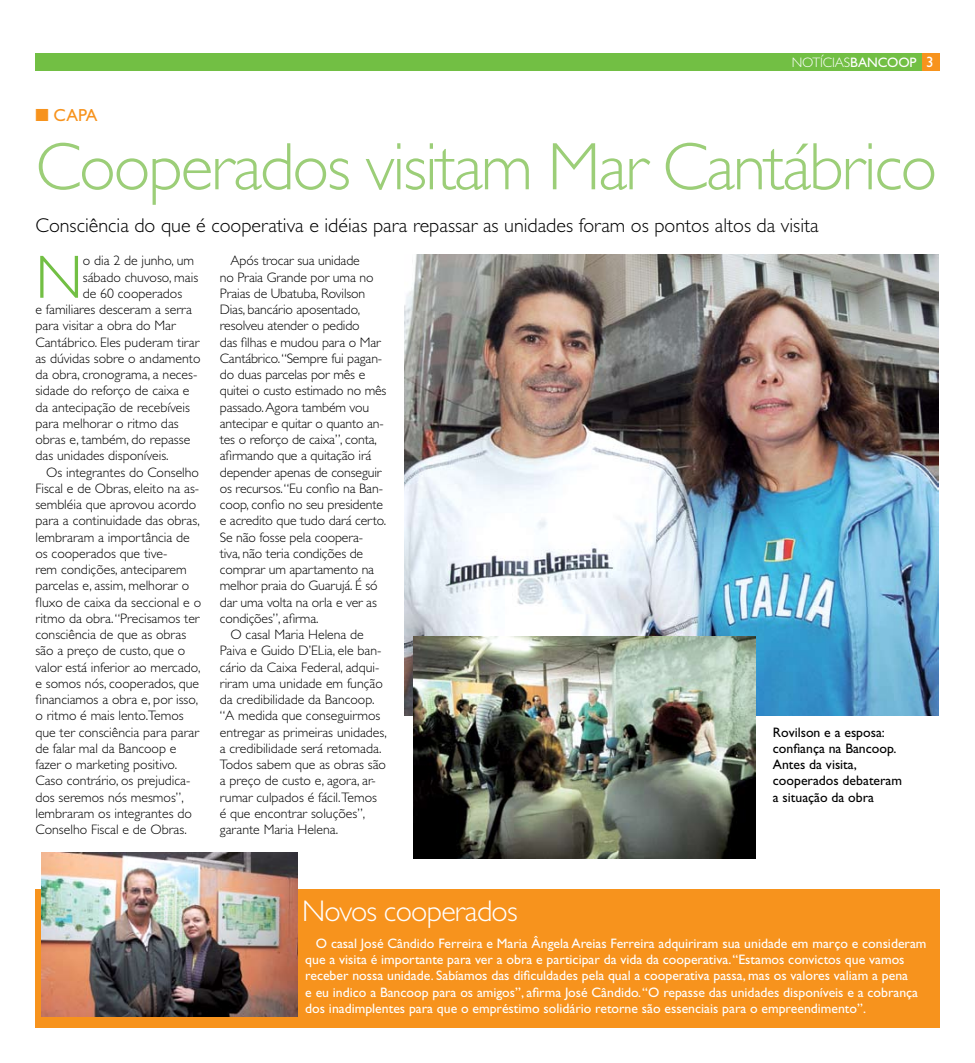
<style>
.page{position:relative;width:975px;height:1063px;background:#fff}
.page>*{position:absolute;margin:0;border:0;box-sizing:border-box;transform-origin:0 0}
.t1{font:300 67.5px "Gill Sans";color:#9cce78}
.t2{font:300 61.38px "Gill Sans";color:#72bf44}
.t3{font:300 30px "Gill Sans";color:#fff}
.t4{font:300 20px "Gill Sans";color:#000}
.t5{font:17.5px "Gill Sans";color:#f7931d}
.t6{font:300 13.75px "Gill Sans";color:#000}
.t7{font:13.75px/16.2px "Gill Sans";color:#fff}
.t8{font:13.75px/16.2px "Gill Sans";color:#000}
.t9{font:300 13.75px "Gill Sans";letter-spacing:-.01em;color:#fff}
.s1{font-weight:400}
</style>
<div class="page">
<div style="left:35px;top:53px;width:904px;height:18px;background:#72bf44"></div>
<div style="left:921px;top:53px;width:18px;height:18px;background:#f7931d"></div>
<div style="left:35px;top:889px;width:904px;height:139px;background:#f7931d"></div>
<img style="left:42px;top:853px;width:255px;height:163px">
<img style="left:404px;top:255px;width:534px;height:460px">
<img style="left:413px;top:636px;width:342px;height:222px">
<p class="t5" style="left:35px;top:105px;width:59px">■capa</p>
<p class="t9" style="left:791px;top:54px;width:126px">notícias<span class="s1">bancoop</span></p>
<h1 class="t1" style="left:35px;top:129px;width:903px">Cooperados visitam Mar Cantábrico</h1>
<h3 class="t4" style="left:35px;top:214px;width:784px">Consciência do que é cooperativa e idéias para repassar as unidades foram os pontos altos da visita</h3>
<h2 class="t2" style="left:35px;top:243px;width:39px">N</h2>
<p class="t6" style="left:83px;top:253px;width:113px">o dia 2 de junho, um</p>
<p class="t6" style="left:83px;top:269px;width:117px">sábado chuvoso, mais</p>
<p class="t6" style="left:83px;top:285px;width:101px">de 60 cooperados</p>
<p class="t6" style="left:35px;top:302px;width:158px">e familiares desceram a serra</p>
<p class="t6" style="left:35px;top:318px;width:142px">para visitar a obra do M ar</p>
<p class="t6" style="left:35px;top:334px;width:166px">Cantábrico. Eles puderam tirar</p>
<p class="t6" style="left:35px;top:350px;width:166px">as dúvidas sobre o andamento</p>
<p class="t6" style="left:35px;top:367px;width:163px">da obra, cronograma, a neces-</p>
<p class="t6" style="left:35px;top:383px;width:155px">sidade do reforço de caixa e</p>
<p class="t6" style="left:35px;top:399px;width:156px">da antecipação de recebíveis</p>
<p class="t6" style="left:35px;top:415px;width:145px">para melhorar o ritmo das</p>
<p class="t6" style="left:35px;top:432px;width:156px">obras e, também, do repasse</p>
<p class="t6" style="left:35px;top:448px;width:135px">das unidades disponíveis.</p>
<p class="t6" style="left:46px;top:464px;width:154px">Os integrantes do Conselho</p>
<p class="t6" style="left:35px;top:480px;width:165px">Fiscal e de Obras, eleito na as-</p>
<p class="t6" style="left:35px;top:497px;width:162px">sembléia que aprovou acordo</p>
<p class="t6" style="left:35px;top:513px;width:166px">para a continuidade das obras,</p>
<p class="t6" style="left:35px;top:529px;width:156px">lembraram a importância de</p>
<p class="t6" style="left:35px;top:545px;width:133px">os cooperados que tive-</p>
<p class="t6" style="left:35px;top:562px;width:153px">rem condições, anteciparem</p>
<p class="t6" style="left:35px;top:578px;width:155px">parcelas e, assim, melhorar o</p>
<p class="t6" style="left:35px;top:594px;width:167px">fluxo de caixa da seccional e o</p>
<p class="t6" style="left:35px;top:610px;width:166px">ritmo da obra. “Precisamos ter</p>
<p class="t6" style="left:35px;top:627px;width:152px">consciência de que as obras</p>
<p class="t6" style="left:35px;top:643px;width:151px">são a preço de custo, que o</p>
<p class="t6" style="left:35px;top:659px;width:166px">valor está inferior ao mercado,</p>
<p class="t6" style="left:35px;top:675px;width:165px">e somos nós, cooperados, que</p>
<p class="t6" style="left:35px;top:692px;width:164px">financiamos a obra e, por isso,</p>
<p class="t6" style="left:35px;top:708px;width:150px">o ritmo é mais lento.Temos</p>
<p class="t6" style="left:35px;top:724px;width:166px">que ter consciência para parar</p>
<p class="t6" style="left:35px;top:740px;width:143px">de falar mal da Bancoop e</p>
<p class="t6" style="left:35px;top:757px;width:143px">fazer o marketing positivo.</p>
<p class="t6" style="left:35px;top:773px;width:156px">Caso contrário, os prejudica-</p>
<p class="t6" style="left:35px;top:789px;width:150px">dos seremos nós mesmos”,</p>
<p class="t6" style="left:35px;top:805px;width:158px">lembraram os integrantes do</p>
<p class="t6" style="left:35px;top:822px;width:153px">Conselho Fiscal e de Obras.</p>
<p class="t6" style="left:230px;top:253px;width:131px">Após trocar sua unidade</p>
<p class="t6" style="left:220px;top:269px;width:155px">no Praia Grande por uma no</p>
<p class="t6" style="left:220px;top:285px;width:147px">Praias de Ubatuba, Rovilson</p>
<p class="t6" style="left:220px;top:302px;width:142px">Dias, bancário aposentado,</p>
<p class="t6" style="left:220px;top:318px;width:141px">resolveu atender o pedido</p>
<p class="t6" style="left:220px;top:334px;width:163px">das filhas e mudou para o Mar</p>
<p class="t6" style="left:220px;top:350px;width:164px">Cantábrico. “Sempre fui pagan-</p>
<p class="t6" style="left:220px;top:367px;width:147px">do duas parcelas por mês e</p>
<p class="t6" style="left:220px;top:383px;width:168px">quitei o custo estimado no mês</p>
<p class="t6" style="left:220px;top:399px;width:151px">passado. Agora também vou</p>
<p class="t6" style="left:220px;top:415px;width:165px">antecipar e quitar o quanto an-</p>
<p class="t6" style="left:220px;top:432px;width:158px">tes o reforço de caixa”, conta,</p>
<p class="t6" style="left:220px;top:448px;width:153px">afirmando que a quitação irá</p>
<p class="t6" style="left:220px;top:464px;width:164px">depender apenas de conseguir</p>
<p class="t6" style="left:220px;top:480px;width:165px">os recursos. “Eu confio na Ban-</p>
<p class="t6" style="left:220px;top:497px;width:165px">coop, confio no seu presidente</p>
<p class="t6" style="left:220px;top:513px;width:168px">e acredito que tudo dará certo.</p>
<p class="t6" style="left:220px;top:529px;width:145px">Se não fosse pela coopera-</p>
<p class="t6" style="left:220px;top:545px;width:145px">tiva, não teria condições de</p>
<p class="t6" style="left:220px;top:562px;width:156px">comprar um apartamento na</p>
<p class="t6" style="left:220px;top:578px;width:159px">melhor praia do Guarujá. É só</p>
<p class="t6" style="left:220px;top:594px;width:158px">dar uma volta na orla e ver as</p>
<p class="t6" style="left:220px;top:610px;width:100px">condições”, afirma.</p>
<p class="t6" style="left:230px;top:627px;width:135px">O casal Maria Helena de</p>
<p class="t6" style="left:220px;top:643px;width:163px">Paiva e Guido D’ELia, ele ban-</p>
<p class="t6" style="left:220px;top:659px;width:161px">cário da Caixa Federal, adqui-</p>
<p class="t6" style="left:220px;top:675px;width:164px">riram uma unidade em função</p>
<p class="t6" style="left:220px;top:692px;width:156px">da credibilidade da Bancoop.</p>
<p class="t6" style="left:220px;top:708px;width:162px">“A medida que conseguirmos</p>
<p class="t6" style="left:220px;top:724px;width:168px">entregar as primeiras unidades,</p>
<p class="t6" style="left:220px;top:740px;width:163px">a credibilidade será retomada.</p>
<p class="t6" style="left:220px;top:757px;width:168px">Todos sabem que as obras são</p>
<p class="t6" style="left:220px;top:773px;width:158px">a preço de custo e, agora, ar-</p>
<p class="t6" style="left:220px;top:789px;width:159px">rumar culpados é fácil.Temos</p>
<p class="t6" style="left:220px;top:805px;width:147px">é que encontrar soluções”,</p>
<p class="t6" style="left:220px;top:822px;width:120px">garante M aria H elena.</p>
<p class="t8" style="left:772px;top:724px;width:131px">Rovilson e a esposa: confiança na Bancoop.<br>Antes da visita, cooperados debateram a situação da obra</p>
<h3 class="t3" style="left:302px;top:894px;width:217px">N ovos cooperados</h3>
<p class="t7" style="left:305px;top:935px;width:622px;text-indent:11px">O casal José Cândido Ferreira e Maria Ângela Areias Ferreira adquiriram sua unidade em março e consideram que a visita é importante para ver a obra e participar da vida da cooperativa. “Estamos convictos que vamos receber nossa unidade. Sabíamos das dificuldades pela qual a cooperativa passa, mas os valores valiam a pena<br>e eu indico a Bancoop para os amigos”, afirma José Cândido. “O repasse das unidades disponíveis e a cobrança dos inadimplentes para que o empréstimo solidário retorne são essenciais para o empreendimento”.</p>
</div>
